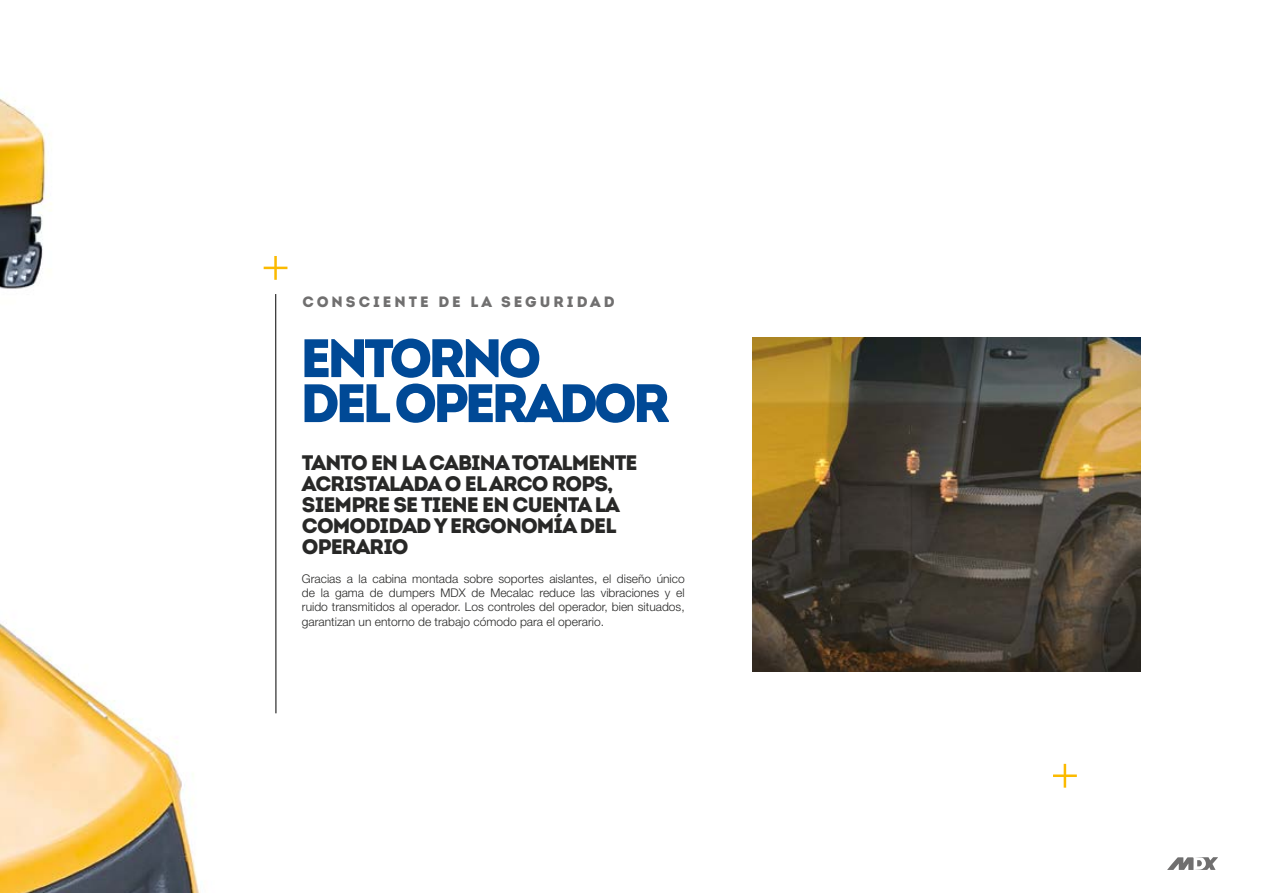
<style>
.page{position:relative;width:1263px;height:893px;background:#fff}
.page>*{position:absolute;margin:0;border:0;box-sizing:border-box;transform-origin:0 0}
.t1{font:900 54px/45px "Intro";letter-spacing:-.075em;color:#004996}
.t2{font:900 21px/21px "Intro";letter-spacing:-.04em;color:#282827}
.t3{font:900 15px "Intro";letter-spacing:.2em;color:#706f6f}
.t4{font:300 12px/14.4px "Helvetica Neue LT Pro";color:#282827;text-align:justify}
</style>
<div class="page">
<img style="left:0;top:98px;width:200px;height:795px">
<svg style="left:1053px;top:764px;width:24px;height:24px"></svg>
<svg style="left:264px;top:256px;width:23px;height:24px"></svg>
<hr style="left:275px;top:294px;width:1px;height:419px;background:#000">
<img style="left:753px;top:337px;width:387px;height:334px">
<svg style="left:1167px;top:857px;width:51px;height:13px"></svg>
<p class="t3" style="left:302px;top:292px;width:314px">CONSCIENTE DE LA SEGURIDAD</p>
<h1 class="t1" style="left:300px;top:335px;width:371px">ENTORNO<br>DEL OPERADOR</h1>
<h2 class="t2" style="left:302px;top:451px;width:337px">TANTO EN LA CABINA TOTALMENTE<br>ACRISTALADA O EL ARCO ROPS,<br>SIEMPRE SE TIENE EN CUENTA LA<br>COMODIDAD Y ERGONOMÍA DEL<br>OPERARIO</h2>
<p class="t4" style="left:302px;top:571px;width:384px">Gracias a la cabina montada sobre soportes aislantes, el diseño único de la gama de dumpers MDX de Mecalac reduce las vibraciones y el ruido transmitidos al operador. Los controles del operador, bien situados, garantizan un entorno de trabajo cómodo para el operario.</p>
</div>
